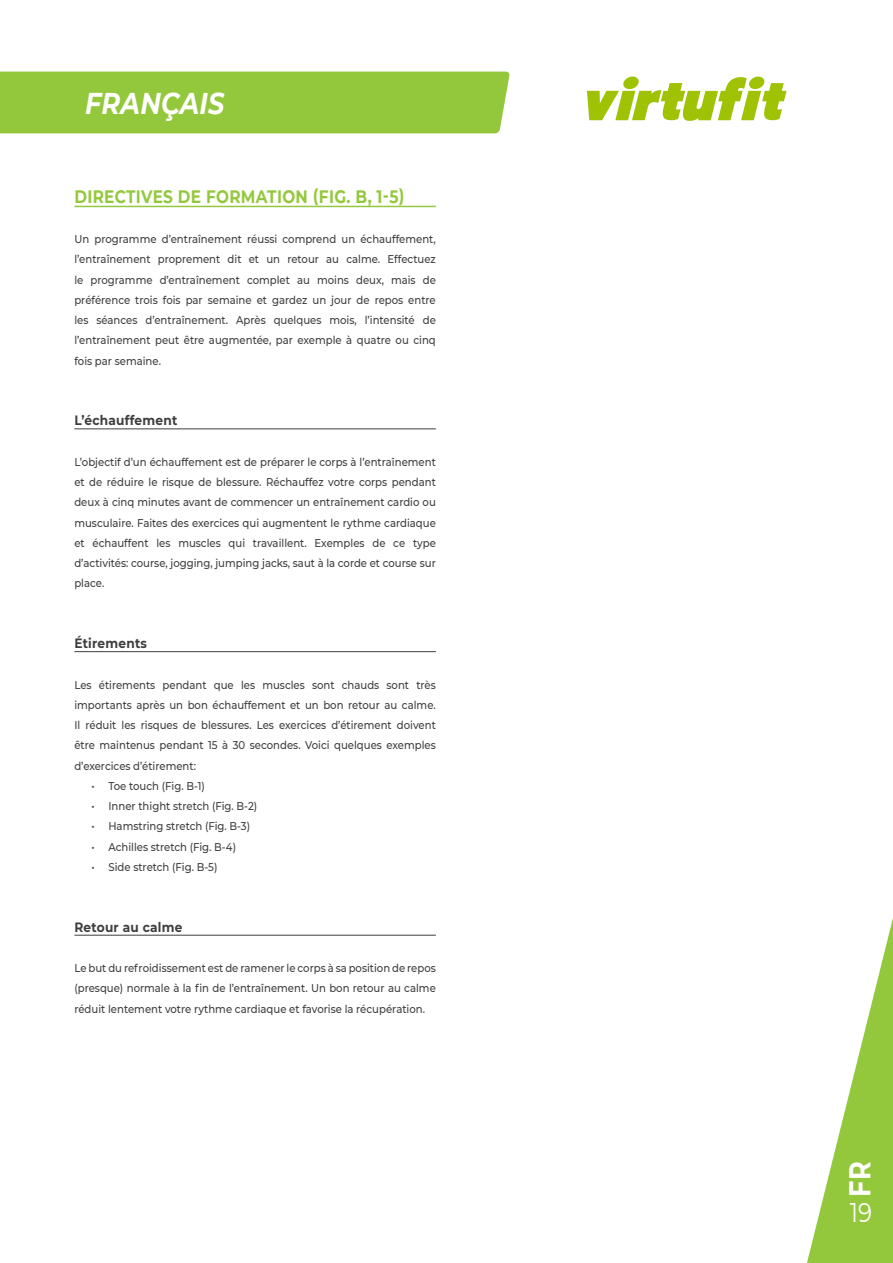
<style>
.page{position:relative;width:893px;height:1263px;background:#fff}
.page>*{position:absolute;margin:0;border:0;box-sizing:border-box;transform-origin:0 0}
.t1{font:italic 700 30px "Montserrat";letter-spacing:.01em;color:#fff;scale:.85 1}
.t2{font:700 30px "Montserrat";color:#fff;scale:.85 1}
.t3{font:27px "Montserrat";color:#fff;scale:.85 1}
.VF__Opsomming_platte{font:700 18px "Montserrat";letter-spacing:.02em;color:#94c83c;scale:.85 1}
.VF__Opsomming_platte-2{font:700 13.5px "Montserrat";letter-spacing:.02em;color:#3e3e3f;scale:.9 1}
.VF__Opsomming_platte-3{font:500 11.25px/20.2px "Montserrat";color:#3e3e3f;text-align:justify;scale:.9 1}
</style>
<div class="page">
<div style="left:0;top:72px;width:510px;height:61px;background:#94c83c"></div>
<svg style="left:587px;top:77px;width:199px;height:44px"></svg>
<svg style="left:807px;top:918px;width:86px;height:345px"></svg>
<hr style="left:74px;top:206px;width:362px;height:1px;background:#94c83c">
<hr style="left:74px;top:428px;width:362px;height:1px;background:#3e3e3f">
<hr style="left:74px;top:651px;width:362px;height:1px;background:#3e3e3f">
<hr style="left:74px;top:935px;width:362px;height:1px;background:#3e3e3f">
<h1 class="t1" style="left:85px;top:82px;width:166px">FRANÇAIS</h1>
<p class="VF__Opsomming_platte" style="left:74px;top:183px;width:390px">DIRECTIVES DE FORMATION (FIG. B, 1-5)</p>
<p class="VF__Opsomming_platte-3" style="left:74px;top:228px;width:403px">Un programme d’entraînement réussi comprend un échauffement, l’entraînement proprement dit et un retour au calme. Effectuez le programme d’entraînement complet au moins deux, mais de préférence trois fois par semaine et gardez un jour de repos entre les séances d’entraînement. Après quelques mois, l’intensité de l’entraînement peut être augmentée, par exemple à quatre ou cinq fois par semaine.</p>
<p class="VF__Opsomming_platte-2" style="left:74px;top:411px;width:116px">L’échauffement</p>
<p class="VF__Opsomming_platte-3" style="left:74px;top:451px;width:403px">L’objectif d’un échauffement est de préparer le corps à l’entraînement et de réduire le risque de blessure. Réchauffez votre corps pendant deux à cinq minutes avant de commencer un entraînement cardio ou musculaire. Faites des exercices qui augmentent le rythme cardiaque et échauffent les muscles qui travaillent. Exemples de ce type d’activités: course, jogging, jumping jacks, saut à la corde et course sur place.</p>
<p class="VF__Opsomming_platte-2" style="left:74px;top:633px;width:82px">Étirements</p>
<p class="VF__Opsomming_platte-3" style="left:74px;top:674px;width:403px">Les étirements pendant que les muscles sont chauds sont très importants après un bon échauffement et un bon retour au calme.<br>Il réduit les risques de blessures. Les exercices d’étirement doivent être maintenus pendant 15 à 30 secondes. Voici quelques exemples d’exercices d’étirement:</p>
<p class="VF__Opsomming_platte-3" style="left:91px;top:775px;width:128px">• Toe touch (Fig. B-1)</p>
<p class="VF__Opsomming_platte-3" style="left:91px;top:795px;width:186px">• Inner thight stretch (Fig. B-2)</p>
<p class="VF__Opsomming_platte-3" style="left:91px;top:816px;width:178px">• Hamstring stretch (Fig. B-3)</p>
<p class="VF__Opsomming_platte-3" style="left:91px;top:836px;width:162px">• Achilles stretch (Fig. B-4)</p>
<p class="VF__Opsomming_platte-3" style="left:91px;top:856px;width:142px">• Side stretch (Fig. B-5)</p>
<p class="VF__Opsomming_platte-2" style="left:74px;top:917px;width:122px">Retour au calme</p>
<p class="VF__Opsomming_platte-3" style="left:74px;top:957px;width:403px">Le but du refroidissement est de ramener le corps à sa position de repos (presque) normale à la fin de l’entraînement. Un bon retour au calme réduit lentement votre rythme cardiaque et favorise la récupération.</p>
<h1 class="t2" style="left:838px;top:1197px;width:44px;rotate:-90deg">FR</h1>
<h2 class="t3" style="left:850px;top:1194px;width:28px">19</h2>
</div>
